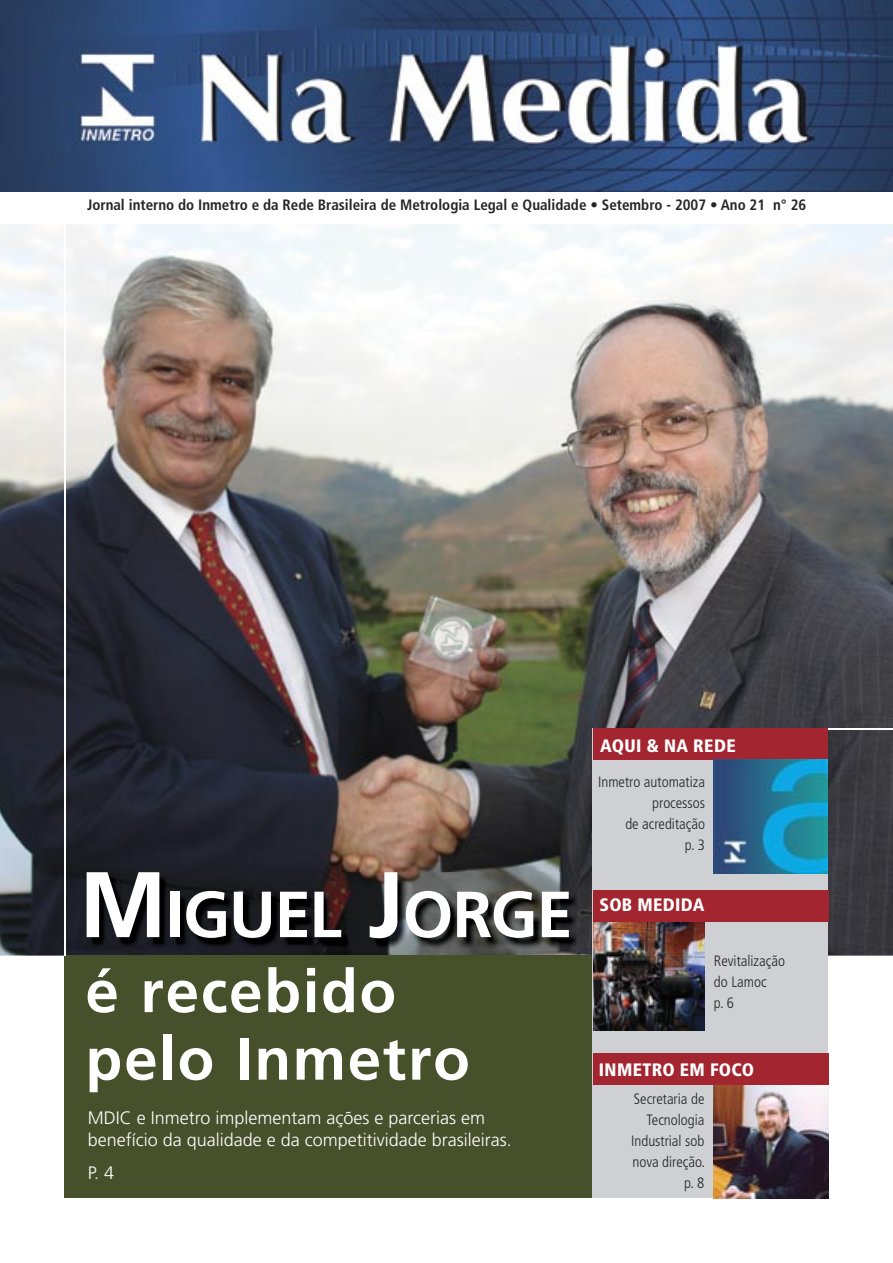
<style>
.page{position:relative;width:893px;height:1263px;background:#fff}
.page>*{position:absolute;margin:0;border:0;box-sizing:border-box;transform-origin:0 0}
.t1{font:700 65.1px "Frutiger";letter-spacing:-.02em;color:#fff}
.t2{font:700 60px/67.5px "Frutiger";letter-spacing:.03em;color:#fff}
.t3{font:300 18px/21px "Frutiger";color:#fff}
.t4{font:900 condensed 18px "Frutiger";letter-spacing:.02em;color:#fff}
.t5{font:300 condensed 15px/21px "Frutiger";color:#272425;text-align:right}
.t6{font:700 condensed 15px "Frutiger";color:#272425}
.s1{font-size:93px}
</style>
<div class="page">
<img style="left:0;top:0;width:893px;height:191px">
<img style="left:0;top:224px;width:893px;height:732px">
<div style="left:64px;top:955px;width:576px;height:242px;background:#46502a"></div>
<div style="left:593px;top:729px;width:235px;height:469px;background:#ced0d3"></div>
<div style="left:593px;top:890px;width:236px;height:32px;background:#a22530"></div>
<hr style="left:65px;top:224px;width:1px;height:731px;background:#fff">
<img style="left:87px;top:872px;width:493px;height:79px">
<hr style="left:825px;top:728px;width:68px;height:2px;background:#fff">
<div style="left:593px;top:728px;width:235px;height:32px;background:#a22530"></div>
<img style="left:593px;top:922px;width:112px;height:108px">
<div style="left:593px;top:1053px;width:236px;height:32px;background:#a22530"></div>
<img style="left:713px;top:760px;width:114px;height:113px">
<img style="left:713px;top:1085px;width:115px;height:113px">
<p class="t6" style="left:87px;top:196px;width:720px">Jornal interno do Inmetro e da Rede Brasileira de Metrologia Legal e Qualidade • Setembro - 2007 • Ano 21 n° 26</p>
<p class="t4" style="left:600px;top:735px;width:137px">AQUI &amp; NA REDE</p>
<h1 class="t1" style="left:79px;top:876px;width:495px"><span class="s1">M</span>IGUEL <span class="s1">J</span>ORGE</h1>
<h2 class="t2" style="left:85px;top:958px;width:386px">é recebido pelo Inmetro</h2>
<p class="t3" style="left:88px;top:1108px;width:426px">MDIC e Inmetro implementam ações e parcerias em benefício da qualidade e da competitividade brasileiras.</p>
<p class="t3" style="left:88px;top:1163px;width:28px">P. 4</p>
<p class="t5" style="left:598px;top:772px;width:108px">Inmetro automatiza processos<br>de acreditação<br>p. 3</p>
<p class="t4" style="left:600px;top:894px;width:106px">SOB MEDIDA</p>
<p class="t5" style="left:714px;top:950px;width:73px;text-align:left">Revitalização do Lamoc<br>p. 6</p>
<p class="t4" style="left:599px;top:1059px;width:157px">INMETRO EM FOCO</p>
<p class="t5" style="left:631px;top:1089px;width:75px">Secretaria de<br>Tecnologia<br>Industrial sob nova direção. p. 8</p>
</div>
